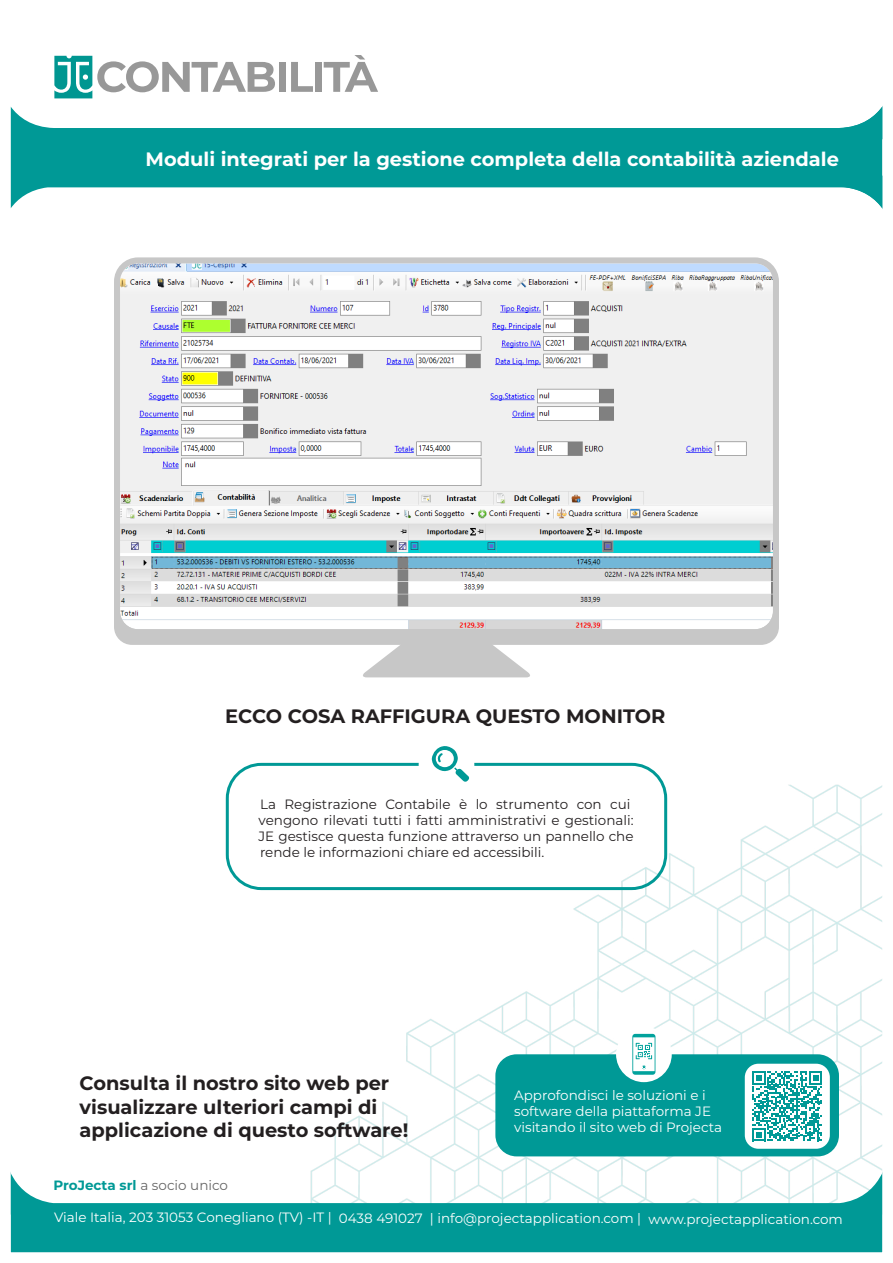
<style>
.page{position:relative;width:893px;height:1263px;background:#fff}
.page>*{position:absolute;margin:0;border:0;box-sizing:border-box;transform-origin:0 0}
.t1{font:700 19.35px/23.2px "Montserrat";color:#231f20}
.t2{font:700 19.35px "Montserrat";color:#fff}
.t3{font:13.5px/16.2px "Montserrat";color:#fff}
.t4{font:13.5px/16.2px "Montserrat";color:#231f20}
.t5{font:700 13.5px "Montserrat";color:#009996}
.s1{font-weight:400;color:#666}
</style>
<div class="page">
<img style="left:240px;top:783px;width:642px;height:374px">
<svg style="left:11px;top:1157px;width:871px;height:95px;fill:#009996"></svg>
<svg style="left:11px;top:107px;width:871px;height:101px;fill:#009996"></svg>
<div style="left:495px;top:1054px;width:344px;height:102px;background:#009996;border-radius:21px"></div>
<div style="left:616px;top:1026px;width:56px;height:56px;background:#fff;border-radius:50%"></div>
<svg style="left:363px;top:645px;width:167px;height:32px"></svg>
<div style="left:114px;top:540px;width:665px;height:105px;background:#c7c7c7;border-radius:18px"></div>
<img style="left:121px;top:264px;width:651px;height:364px">
<div style="left:114px;top:257px;width:665px;height:378px;border:6px solid #c7c7c7;border-radius:21px"></div>
<svg style="left:632px;top:1034px;width:23px;height:41px"></svg>
<div style="left:226px;top:763px;width:441px;height:127px;border:3px solid #009996;border-radius:34px"></div>
<div style="left:419px;top:737px;width:55px;height:56px;background:#fff;border-radius:50%"></div>
<svg style="left:839px;top:175px;width:43px;height:33px"></svg>
<svg style="left:839px;top:107px;width:43px;height:33px"></svg>
<svg style="left:54px;top:56px;width:221px;height:42px"></svg>
<div style="left:279px;top:62px;width:7px;height:30px;background:#989898"></div>
<svg style="left:291px;top:62px;width:22px;height:30px"></svg>
<div style="left:315px;top:62px;width:7px;height:30px;background:#989898"></div>
<svg style="left:324px;top:56px;width:54px;height:36px"></svg>
<svg style="left:432px;top:746px;width:37px;height:36px"></svg>
<div style="left:745px;top:1064px;width:85px;height:85px;background:#fff;border-radius:14px"></div>
<svg style="left:752px;top:1071px;width:70px;height:70px"></svg>
<p class="t2" style="left:146px;top:145px;width:695px">Moduli integrati per la gestione completa della contabilità aziendale</p>
<p class="t1" style="left:225px;top:704px;width:442px">ECCO COSA RAFFIGURA QUESTO MONITOR</p>
<p class="t4" style="left:259px;top:795px;width:377px">La Registrazione Contabile è lo strumento con cui vengono rilevati tutti i fatti amministrativi e gestionali:<br>JE gestisce questa funzione attraverso un pannello che rende le informazioni chiare ed accessibili.</p>
<p class="t1" style="left:80px;top:1071px;width:330px">Consulta il nostro sito web per visualizzare ulteriori campi di applicazione di questo software!</p>
<p class="t5" style="left:53px;top:1175px;width:176px">ProJecta srl <span class="s1">a socio unico</span></p>
<p class="t3" style="left:514px;top:1086px;width:210px">Approfondisci le soluzioni e i software della piattaforma JE visitando il sito web di Projecta</p>
<p class="t3" style="left:54px;top:1209px;width:790px">Viale Italia, 203 31053 Conegliano (TV) -IT | 0438 491027 | info@projectapplication.com | www.projectapplication.com</p>
</div>
